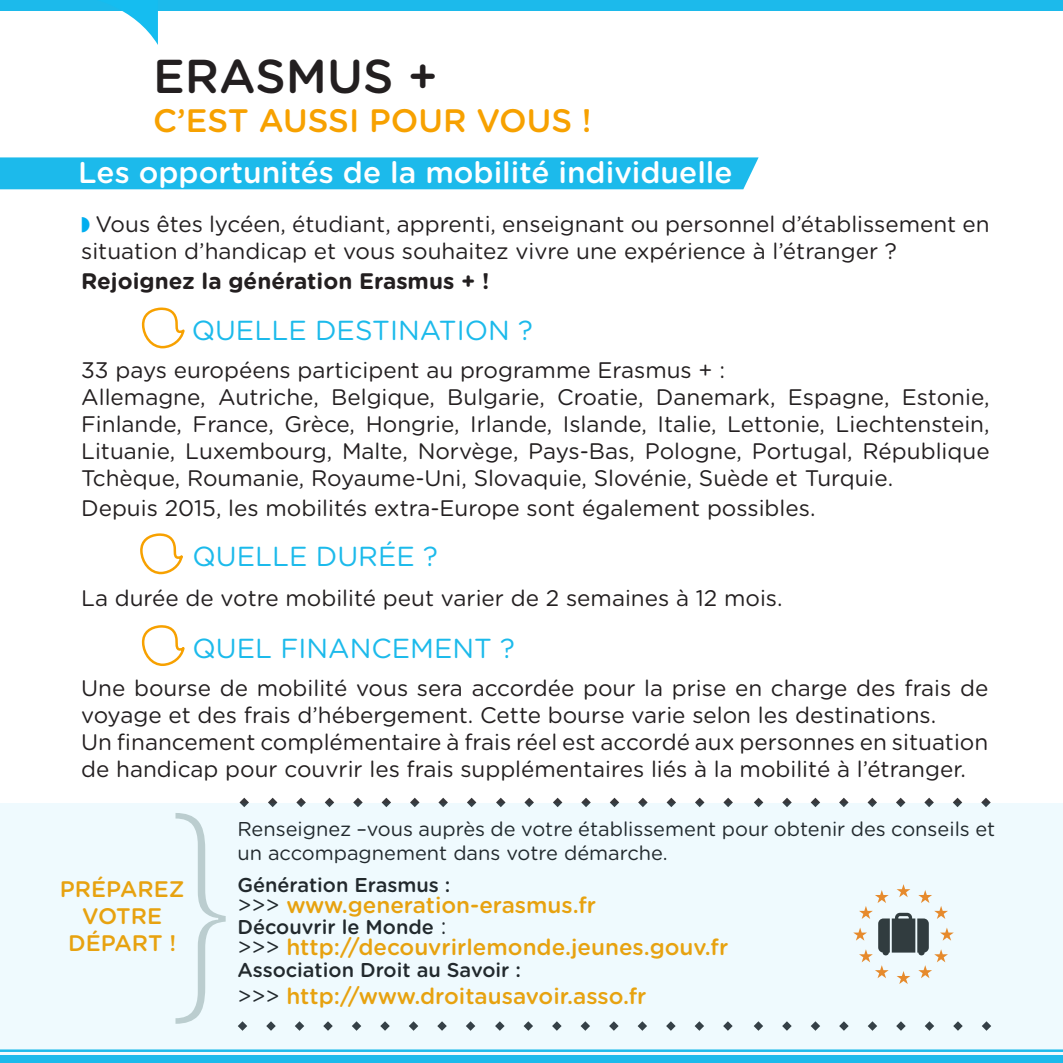
<style>
.page{position:relative;width:1063px;height:1063px;background:#fff}
.page>*{position:absolute;margin:0;border:0;box-sizing:border-box;transform-origin:0 0}
.t1{font:500 47.5px "Gotham Rounded";color:#231f20}
.t2{font:500 32.5px "Gotham Rounded";color:#f7a100}
.t3{font:500 30px "Gotham Rounded";color:#fff}
.t4{font:27.5px "Gotham Rounded";color:#1cbaeb}
.t5{font:22.5px/27px "Gotham Rounded";color:#231f20}
.t6{font:500 22.5px "Gotham Rounded";color:#f7a100}
.t7{font:700 22.5px "Gotham Rounded";color:#231f20}
.t8{font:20px/24px "Gotham Rounded";color:#231f20}
.t9{font:500 20px "Gotham Rounded";color:#231f20}
.s1{font-weight:400;color:#231f20}
.s2{font-weight:400;font-size:22.5px}
</style>
<div class="page">
<svg style="left:143px;top:307px;width:42px;height:42px"></svg>
<svg style="left:141px;top:533px;width:42px;height:42px"></svg>
<svg style="left:143px;top:625px;width:42px;height:41px"></svg>
<div style="left:0;top:0;width:1063px;height:11px;background:#1cbaeb"></div>
<svg style="left:122px;top:11px;width:36px;height:34px"></svg>
<div style="left:0;top:157px;width:759px;height:32px;background:#1cbaeb"></div>
<svg style="left:240px;top:798px;width:9px;height:5px"></svg>
<svg style="left:268px;top:798px;width:9px;height:5px"></svg>
<svg style="left:296px;top:798px;width:10px;height:5px"></svg>
<svg style="left:325px;top:798px;width:9px;height:5px"></svg>
<svg style="left:353px;top:798px;width:10px;height:5px"></svg>
<svg style="left:382px;top:798px;width:9px;height:5px"></svg>
<svg style="left:410px;top:798px;width:10px;height:5px"></svg>
<svg style="left:438px;top:798px;width:10px;height:5px"></svg>
<svg style="left:467px;top:798px;width:9px;height:5px"></svg>
<svg style="left:496px;top:798px;width:10px;height:5px"></svg>
<svg style="left:524px;top:798px;width:10px;height:5px"></svg>
<svg style="left:553px;top:798px;width:9px;height:5px"></svg>
<svg style="left:581px;top:798px;width:10px;height:5px"></svg>
<svg style="left:610px;top:798px;width:9px;height:5px"></svg>
<svg style="left:638px;top:798px;width:10px;height:5px"></svg>
<svg style="left:667px;top:798px;width:9px;height:5px"></svg>
<svg style="left:695px;top:798px;width:9px;height:5px"></svg>
<svg style="left:723px;top:798px;width:10px;height:5px"></svg>
<svg style="left:754px;top:798px;width:9px;height:5px"></svg>
<svg style="left:782px;top:798px;width:10px;height:5px"></svg>
<svg style="left:811px;top:798px;width:9px;height:5px"></svg>
<svg style="left:839px;top:798px;width:10px;height:5px"></svg>
<svg style="left:868px;top:798px;width:9px;height:5px"></svg>
<svg style="left:896px;top:798px;width:9px;height:5px"></svg>
<svg style="left:924px;top:798px;width:10px;height:5px"></svg>
<svg style="left:953px;top:798px;width:9px;height:5px"></svg>
<svg style="left:981px;top:798px;width:10px;height:5px"></svg>
<div style="left:0;top:803px;width:1063px;height:260px;background:#effafe"></div>
<p class="t1" style="left:153px;top:42px;width:286px">ERASMUS +</p>
<p class="t2" style="left:153px;top:97px;width:440px">C’EST AUSSI POUR VOUS !</p>
<p class="t3" style="left:78px;top:151px;width:656px">Les opportunités de la mobilité individuelle</p>
<p class="t5" style="left:81px;top:210px;width:910px;text-indent:14px">Vous êtes lycéen, étudiant, apprenti, enseignant ou personnel d’établissement en situation d’handicap et vous souhaitez vivre une expérience à l’étranger ?</p>
<p class="t7" style="left:81px;top:265px;width:410px">Rejoignez la génération Erasmus + !</p>
<p class="t4" style="left:192px;top:311px;width:343px">QUELLE DESTINATION ?</p>
<p class="t5" style="left:81px;top:355px;width:645px">33 pays européens participent au programme Erasmus + :</p>
<p class="t5" style="left:81px;top:382px;width:910px;text-align:justify">Allemagne, Autriche, Belgique, Bulgarie, Croatie, Danemark, Espagne, Estonie, Finlande, France, Grèce, Hongrie, Irlande, Islande, Italie, Lettonie, Liechtenstein, Lituanie, Luxembourg, Malte, Norvège, Pays-Bas, Pologne, Portugal, République Tchèque, Roumanie, Royaume-Uni, Slovaquie, Slovénie, Suède et Turquie.</p>
<p class="t5" style="left:81px;top:493px;width:736px">Depuis 2015, les mobilités extra-Europe sont également possibles.</p>
<p class="t4" style="left:192px;top:537px;width:247px">QUELLE DURÉE ?</p>
<p class="t5" style="left:81px;top:584px;width:703px">La durée de votre mobilité peut varier de 2 semaines à 12 mois.</p>
<p class="t4" style="left:192px;top:629px;width:324px">QUEL FINANCEMENT ?</p>
<p class="t5" style="left:81px;top:673px;width:909px">Une bourse de mobilité vous sera accordée pour la prise en charge des frais de voyage et des frais d’hébergement. Cette bourse varie selon les destinations.</p>
<p class="t5" style="left:81px;top:727px;width:909px">Un financement complémentaire à frais réel est accordé aux personnes en situation de handicap pour couvrir les frais supplémentaires liés à la mobilité à l’étranger.</p>
<p class="t6" style="left:60px;top:872px;width:126px">PRÉPAREZ</p>
<p class="t6" style="left:82px;top:899px;width:82px">VOTRE</p>
<p class="t6" style="left:68px;top:926px;width:110px">DÉPART !</p>
<p class="t8" style="left:237px;top:816px;width:759px">Renseignez –vous auprès de votre établissement pour obtenir des conseils et un accompagnement dans votre démarche.</p>
<p class="t9" style="left:237px;top:870px;width:215px">Génération Erasmus :</p>
<p class="t6" style="left:237px;top:889px;width:360px"><span class="s1">&gt;&gt;&gt;</span> www.generation-erasmus.fr</p>
<p class="t9" style="left:237px;top:913px;width:211px">Découvrir le Monde <span class="s2">:</span></p>
<p class="t6" style="left:237px;top:931px;width:492px"><span class="s1">&gt;&gt;&gt;</span> http://decouvrirlemonde.jeunes.gouv.fr</p>
<p class="t9" style="left:237px;top:955px;width:285px">Association Droit au Savoir :</p>
<p class="t6" style="left:237px;top:980px;width:411px"><span class="s1">&gt;&gt;&gt;</span> http://www.droitausavoir.asso.fr</p>
</div>
